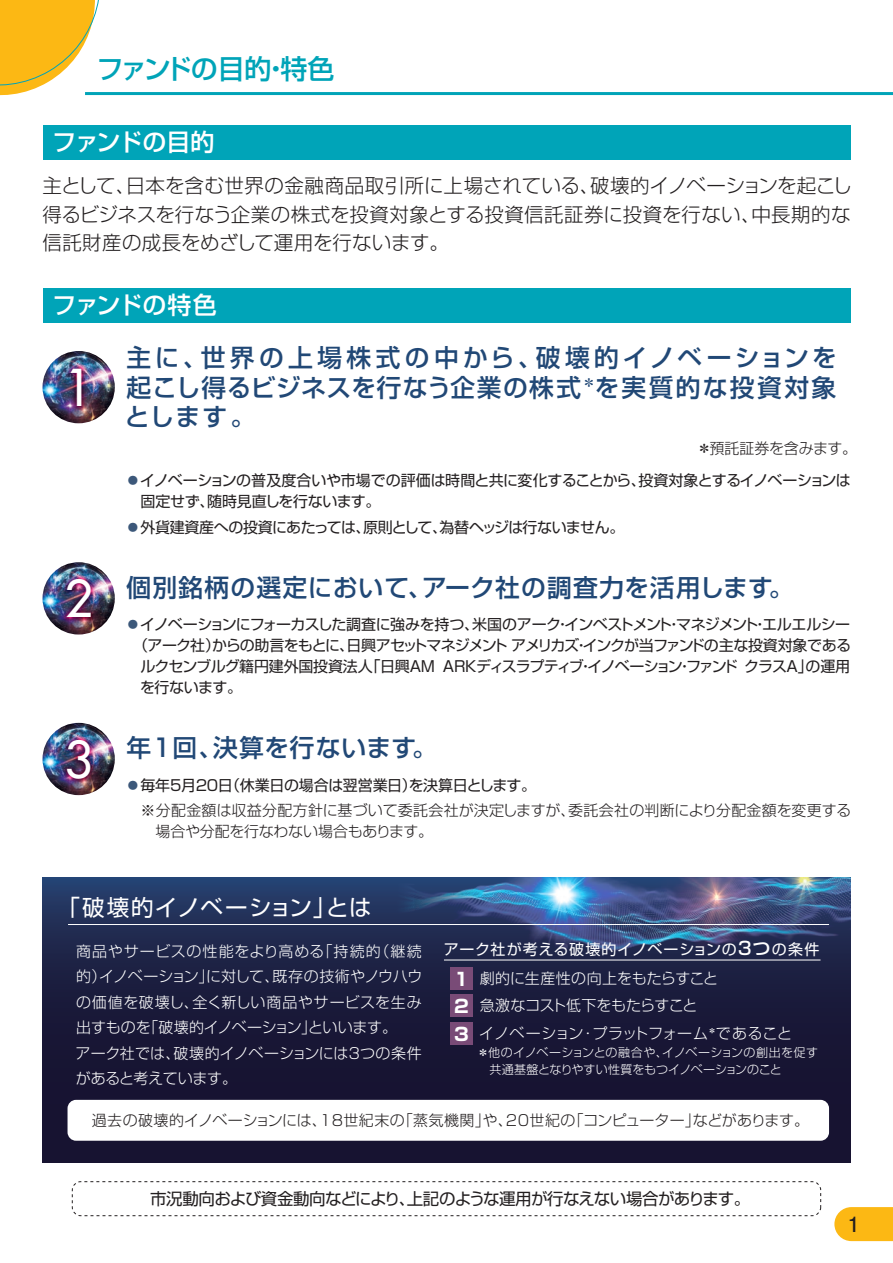
<style>
.page{position:relative;width:893px;height:1263px;background:#fff}
.page>*{position:absolute;margin:0;border:0;box-sizing:border-box;transform-origin:0 0}
.t1{font:49.5px "Futura";color:#fff}
.t2{font:500 27px "Shin Go Pro";letter-spacing:-.035em;color:#00a4b8}
.t3{font:500 24.75px/29.7px "Shin Go Pro";letter-spacing:.05em;color:#214876;text-align:justify}
.t4{font:500 24px "Shin Go Pro";letter-spacing:-.03em;color:#fff}
.t5{font:22.5px "Shin Go Pro";letter-spacing:.045em;color:#fff}
.t6{font:700 21px "Futo Go B101 Pro";color:#231f20}
.t7{font:300 19.5px/28.5px "Shin Go Pro";letter-spacing:.015em;color:#231f20;text-align:justify}
.t8{font:700 18px "Shin Go Pro";color:#fff}
.t9{font:16.5px "Shin Go Pro";letter-spacing:-.035em;color:#231f20}
.t10{font:15px/21px "Shin Go Pro";letter-spacing:-.04em;color:#231f20}
.t11{font:300 15px/25.5px "Shin Go Pro";color:#fff}
.t12{font:300 15px/25.5px "Shin Go Pro";color:#231f20}
.t13{font:15px "Shin Go Pro";letter-spacing:-.06em;color:#231f20}
.t14{font:15px/29.1px "Shin Go Pro";letter-spacing:.05em;color:#fff}
.t15{font:300 15px "Shin Go Pro";letter-spacing:-.02em;color:#231f20}
.t16{font:300 15px "Shin Go Pro";letter-spacing:-.02em;color:#fff}
.t17{font:300 12px/16.5px "Shin Go Pro";color:#fff}
.s1{color:#3c587a}
.s2{font-weight:400;color:#3c587a}
.s3{font-weight:400}
.s4{font-weight:500;font-size:18px}
.s5{font-weight:700;font-size:18px}
.s6{font-weight:300}
</style>
<div class="page">
<hr style="left:85px;top:92px;width:808px;height:3px;background:#00a4b8">
<svg style="left:0;top:0;width:115px;height:96px"></svg>
<svg style="left:834px;top:1207px;width:59px;height:34px;background:#fcbd24"></svg>
<div style="left:43px;top:125px;width:807px;height:34px;background:#00a4b8"></div>
<div style="left:43px;top:288px;width:807px;height:34px;background:#00a4b8"></div>
<img style="left:42px;top:322px;width:114px;height:102px">
<img style="left:42px;top:562px;width:73px;height:73px">
<img style="left:42px;top:722px;width:73px;height:74px">
<svg style="left:43px;top:878px;width:807px;height:284px;background:#1a1b3c"></svg>
<div style="left:72px;top:1181px;width:749px;height:35px;border:1px dashed #231f20;border-radius:9px"></div>
<div style="left:68px;top:1100px;width:761px;height:41px;background:#fff;border-radius:9px"></div>
<hr style="left:68px;top:924px;width:761px;height:1px;background:#fff">
<div style="left:450px;top:967px;width:23px;height:22px;background:#794b77"></div>
<div style="left:450px;top:995px;width:23px;height:22px;background:#794b77"></div>
<div style="left:450px;top:1022px;width:23px;height:23px;background:#794b77"></div>
<img style="left:327px;top:878px;width:523px;height:86px">
<h2 class="t2" style="left:96px;top:47px;width:240px">ファンドの目的・特色</h2>
<h3 class="t4" style="left:52px;top:123px;width:164px">ファンドの目的</h3>
<h3 class="t7" style="left:43px;top:169px;width:811px">主として、日本を含む世界の金融商品取引所に上場されている、破壊的イノベーションを起こし得るビジネスを行なう企業の株式を投資対象とする投資信託証券に投資を行ない、中長期的な信託財産の成長をめざして運用を行ないます。</h3>
<h3 class="t4" style="left:52px;top:285px;width:166px">ファンドの特色</h3>
<h1 class="t1" style="left:64px;top:355px;width:30px">1</h1>
<h1 class="t1" style="left:64px;top:567px;width:30px">2</h1>
<h1 class="t1" style="left:64px;top:727px;width:30px">3</h1>
<h3 class="t3" style="left:125px;top:340px;width:713px">主に、世界の上場株式の中から、破壊的イノベーションを起こし得るビジネスを行なう企業の株式<sup>＊</sup>を実質的な投資対象とします。</h3>
<p class="t12" style="left:697px;top:434px;width:162px">＊預託証券を含みます。</p>
<p class="t10" style="left:140px;top:468px;width:712px;text-indent:-15px"><span class="s1">●</span>イノベーションの普及度合いや市場での評価は時間と共に変化することから、投資対象とするイノベーションは固定せず、随時見直しを行ないます。</p>
<p class="t10" style="left:125px;top:515px;width:500px"><span class="s1">●</span>外貨建資産への投資にあたっては、原則として、為替ヘッジは行ないません。</p>
<h3 class="t3" style="left:127px;top:569px;width:668px">個別銘柄の選定において、アーク社の調査力を活用します。</h3>
<p class="t10" style="left:125px;top:612px;width:726px"><span class="s1">●</span>イノベーションにフォーカスした調査に強みを持つ、米国のアーク・インベストメント・マネジメント・エルエルシー</p>
<p class="t13" style="left:133px;top:633px;width:719px">（アーク社）からの助言をもとに、日興アセットマネジメント アメリカズ・インクが当ファンドの主な投資対象である</p>
<p class="t10" style="left:140px;top:654px;width:711px">ルクセンブルグ籍円建外国投資法人「日興AM ARKディスラプティブ・イノベーション・ファンド クラスA」の運用</p>
<p class="t10" style="left:140px;top:675px;width:104px">を行ないます。</p>
<h3 class="t3" style="left:127px;top:730px;width:312px">年1回、決算を行ないます。</h3>
<p class="t12" style="left:140px;top:770px;width:712px;text-indent:-15px"><span class="s2">●</span><span class="s3">毎年5月20日（休業日の場合は翌営業日）を決算日とします。<br></span>※分配金額は収益分配方針に基づいて委託会社が決定しますが、委託会社の判断により分配金額を変更する</p>
<p class="t15" style="left:155px;top:819px;width:279px">場合や分配を行なわない場合もあります。</p>
<h3 class="t5" style="left:58px;top:889px;width:315px">「破壊的イノベーション」とは</h3>
<p class="t11" style="left:76px;top:936px;width:348px">商品やサービスの性能をより高める「持続的（継続的）イノベーション」に対して、既存の技術やノウハウの価値を破壊し、全く新しい商品やサービスを生み出すものを「破壊的イノベーション」といいます。<br>アーク社では、破壊的イノベーションには３つの条件があると考えています。</p>
<p class="t14" style="left:454px;top:933px;width:367px;text-indent:-11px">アーク社が考える破壊的イノベーションの<span class="s4">３つ</span>の条件<br><span class="s5">1</span> <span class="s6">劇的に生産性の向上をもたらすこと</span></p>
<p class="t16" style="left:454px;top:993px;width:245px"><span class="s5">2</span> 急激なコスト低下をもたらすこと</p>
<p class="t8" style="left:454px;top:1020px;width:16px">3</p>
<p class="t17" style="left:489px;top:1043px;width:330px;text-indent:-12px">＊他のイノベーションとの融合や、イノベーションの創出を促す共通基盤となりやすい性質をもつイノベーションのこと</p>
<p class="t11" style="left:479px;top:1019px;width:314px">イノベーション・プラットフォーム<sup>＊</sup>であること</p>
<p class="t12" style="left:92px;top:1106px;width:719px">過去の破壊的イノベーションには、18世紀末の「蒸気機関」や、20世紀の「コンピューター」などがあります。</p>
<p class="t9" style="left:150px;top:1185px;width:602px">市況動向および資金動向などにより、上記のような運用が行なえない場合があります。</p>
<h3 class="t6" style="left:848px;top:1207px;width:13px">1</h3>
</div>
